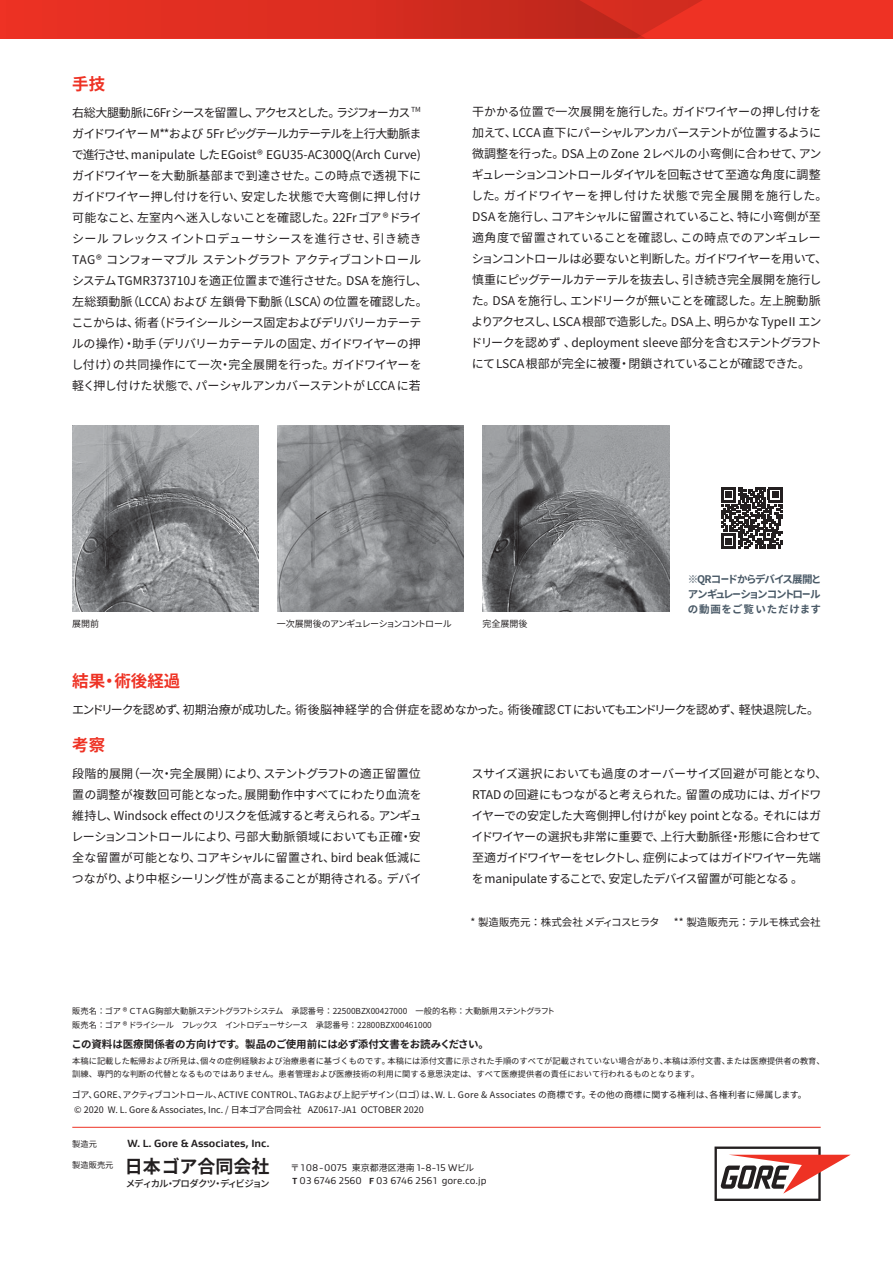
<style>
.page{position:relative;width:893px;height:1263px;background:#fff}
.page>*{position:absolute;margin:0;border:0;box-sizing:border-box;transform-origin:0 0}
.t1{font:700 18px "Noto Sans CJ Kjp";color:#231f20}
.t2{font:700 16.5px "Noto Sans CJ Kjp";color:#ee3224}
.t3{font:12px/21px "Noto Sans CJ Kjp";letter-spacing:-.025em;color:#231f20}
.t4{font:12px "Noto Sans CJ Kjp";letter-spacing:-.055em;color:#231f20}
.t5{font:700 10.65px "Gore Gustan";color:#231f20}
.t6{font:700 10.5px/15.1px "Noto Sans CJ Kjp";letter-spacing:-.08em;color:#495966;text-align:justify}
.t7{font:700 10.5px "Noto Sans CJ Kjp";letter-spacing:-.01em;color:#231f20}
.t8{font:10.5px "Noto Sans CJ Kjp";color:#231f20}
.t9{font:9.9px/13.5px "Gore Gustan";color:#231f20}
.t10{font:500 9.45px "Noto Sans CJ Kjp";letter-spacing:-.1em;color:#231f20}
.t11{font:9px/14.2px "Noto Sans CJ Kjp";color:#231f20}
.t12{font:9px "Noto Sans CJ Kjp";letter-spacing:-.06em;color:#231f20}
.t13{font:8.25px/13.5px "Noto Sans CJ Kjp";color:#231f20}
.s1{font-size:9.6px}
.s2{font-family:"Noto Sans CJ Kjp";font-size:9px}
.s3{font-weight:700;font-size:9px}
</style>
<div class="page">
<div style="left:0;top:0;width:893px;height:38px;background:#ee3224"></div>
<svg style="left:145px;top:0;width:557px;height:38px"></svg>
<svg style="left:714px;top:1146px;width:137px;height:55px"></svg>
<hr style="left:72px;top:1127px;width:749px;height:1px;background:#ee3224">
<img style="left:483px;top:425px;width:186px;height:187px">
<img style="left:277px;top:425px;width:187px;height:187px">
<img style="left:72px;top:425px;width:187px;height:187px">
<svg style="left:721px;top:487px;width:61px;height:62px"></svg>
<h2 class="t2" style="left:72px;top:74px;width:34px">手技</h2>
<p class="t3" style="left:71px;top:102px;width:358px">右総大腿動脈に6Fr シースを留置し、アクセスとした。ラジフォーカス <sup>TM</sup>ガイドワイヤー M**および 5Fr ピッグテールカテーテルを上行大動脈まで進行させ、manipulate したEGoist® EGU35-AC300Q(Arch Curve)ガイドワイヤーを大動脈基部まで到達させた。この時点で透視下にガイドワイヤー押し付けを行い、安定した状態で大弯側に押し付け可能なこと、左室内へ迷入しないことを確認した。22Frゴア®ドライシール フレックス イントロデューサシースを進行させ、引き続きTAG® コンフォーマブル ステントグラフト アクティブコントロールシステムTGMR373710J を適正位置まで進行させた。DSA を施行し、左総頚動脈（LCCA）および 左鎖骨下動脈（LSCA）の位置を確認した。ここからは、術者（ドライシールシース固定およびデリバリーカテーテルの操作）・助手（デリバリーカテーテルの固定、ガイドワイヤーの押し付け）の共同操作にて一次・完全展開を行った。ガイドワイヤーを軽く押し付けた状態で、パーシャルアンカバーステントが LCCA に若</p>
<p class="t3" style="left:471px;top:101px;width:358px">干かかる位置で一次展開を施行した。ガイドワイヤーの押し付けを加えて、LCCA 直下にパーシャルアンカバーステントが位置するように微調整を行った。DSA 上のZone ２レベルの小弯側に合わせて、アンギュレーションコントロールダイヤルを回転させて至適な角度に調整した。ガイドワイヤーを押し付けた状態で完全展開を施行した。DSA を施行し、コアキシャルに留置されていること、特に小弯側が至適角度で留置されていることを確認し、この時点でのアンギュレーションコントロールは必要ないと判断した。ガイドワイヤーを用いて、慎重にピッグテールカテーテルを抜去し、引き続き完全展開を施行した。DSA を施行し、エンドリークが無いことを確認した。左上腕動脈よりアクセスし、LSCA 根部で造影した。DSA 上、明らかなType Ⅱ エンドリークを認めず 、deployment sleeve 部分を含むステントグラフトにてLSCA 根部が完全に被覆・閉鎖されていること が確認できた。</p>
<p class="t11" style="left:72px;top:616px;width:28px">展開前</p>
<p class="t12" style="left:277px;top:618px;width:176px">一次展開後のアンギュレーションコントロール</p>
<p class="t11" style="left:483px;top:616px;width:46px">完全展開後</p>
<p class="t6" style="left:688px;top:571px;width:135px">※QRコードからデバイス展開とアンギュレーションコントロールの動画をご覧いただけます</p>
<h2 class="t2" style="left:72px;top:672px;width:110px">結果・術後経過</h2>
<p class="t4" style="left:72px;top:703px;width:748px">エンドリークを認めず、初期治療が成功した。術後脳神経学的合併症を認めなかった。術後確認 CTにおいてもエンドリークを認めず 、軽快退院した。</p>
<h2 class="t2" style="left:72px;top:736px;width:34px">考察</h2>
<p class="t3" style="left:72px;top:763px;width:352px;text-align:justify">段階的展開（一次・完全展開）により、ステントグラフトの適正留置位置の調整が複数回可能となった。展開動作中すべてにわたり血流を維持し、Windsock effect のリスクを低減すると考えられる。アンギュレーションコントロールにより、弓部大動脈領域においても正確・安全な留置が可能となり、コアキシャルに留置され、bird beak 低減につながり、より中枢シーリング性が高まることが期待される。デバイ</p>
<p class="t3" style="left:471px;top:763px;width:357px">スサイズ選択においても過度のオーバーサイズ回避が可能となり、RTAD の回避にもつながると考えられた。留置の成功には、ガイドワイヤーでの安定した大弯側押し付けがkey pointとなる。それにはガイドワイヤーの選択も非常に重要で、上行大動脈径・形態に合わせて至適ガイドワイヤーをセレクトし、症例によってはガイドワイヤー先端をmanipulateすることで、安定したデバイス留置が可能となる 。</p>
<p class="t8" style="left:471px;top:916px;width:352px">* 製造販売元 ：株式会社 メディコスヒラタ 　 ** 製造販売元：テルモ株式会社</p>
<p class="t13" style="left:72px;top:1005px;width:484px">販売名：ゴア <span class="s1">®</span>ＣＴＡＧ胸部大動脈ステントグラフトシステム　承認番号：22500BZX00427000　一般的名称：大動脈用ステントグラフト販売名：ゴア <span class="s1">®</span>ドライシール　フレックス　イントロデューサシース　承認番号：22800BZX00461000</p>
<p class="t7" style="left:72px;top:1038px;width:419px">この資料は医療関係者の方向けです。製品のご使用前には必ず添付文書をお読みください。</p>
<p class="t13" style="left:72px;top:1054px;width:754px">本稿に記載した転帰および所見は、個々の症例経験および治療患者に基づくものです。本稿には添付文書に示された手順のすべてが記載されていない場合があり、本稿は添付文書、または医療提供者の教育、訓練、専門的な判断の代替となるものではありません。患者管理および医療技術の利用に関する意思決定は、すべて医療提供者の責任において行われるものとなります。</p>
<p class="t11" style="left:72px;top:1088px;width:736px">ゴア、GORE、アクティブコントロール、ACTIVE CONTROL、TAGおよび上記デザイン（ロゴ）は、W. L. Gore &amp; Associates の商標です。その他の商標に関する権利は、各権利者に帰属します。© 2020 W. L. Gore &amp; Associates, Inc. / 日本ゴア合同会社 AZ0617-JA1 OCTOBER 2020</p>
<p class="t13" style="left:72px;top:1138px;width:26px">製造元</p>
<p class="t5" style="left:128px;top:1136px;width:144px">W. L. Gore &amp; Associates, Inc.</p>
<h1 class="t1" style="left:72px;top:1156px;width:199px"><sup>製造販売元</sup> 日本ゴア合同会社</h1>
<p class="t10" style="left:126px;top:1178px;width:145px">メディカル・プロダクツ・ディビジョン</p>
<p class="t9" style="left:291px;top:1160px;width:197px"><span class="s2">〒</span> 108-0075 <span class="s2">東京都港区港南</span> 1-8-15 W<span class="s2">ビル<br></span><span class="s3">T</span> 03 6746 2560 <span class="s3">F</span> 03 6746 2561 gore.co.jp</p>
</div>
